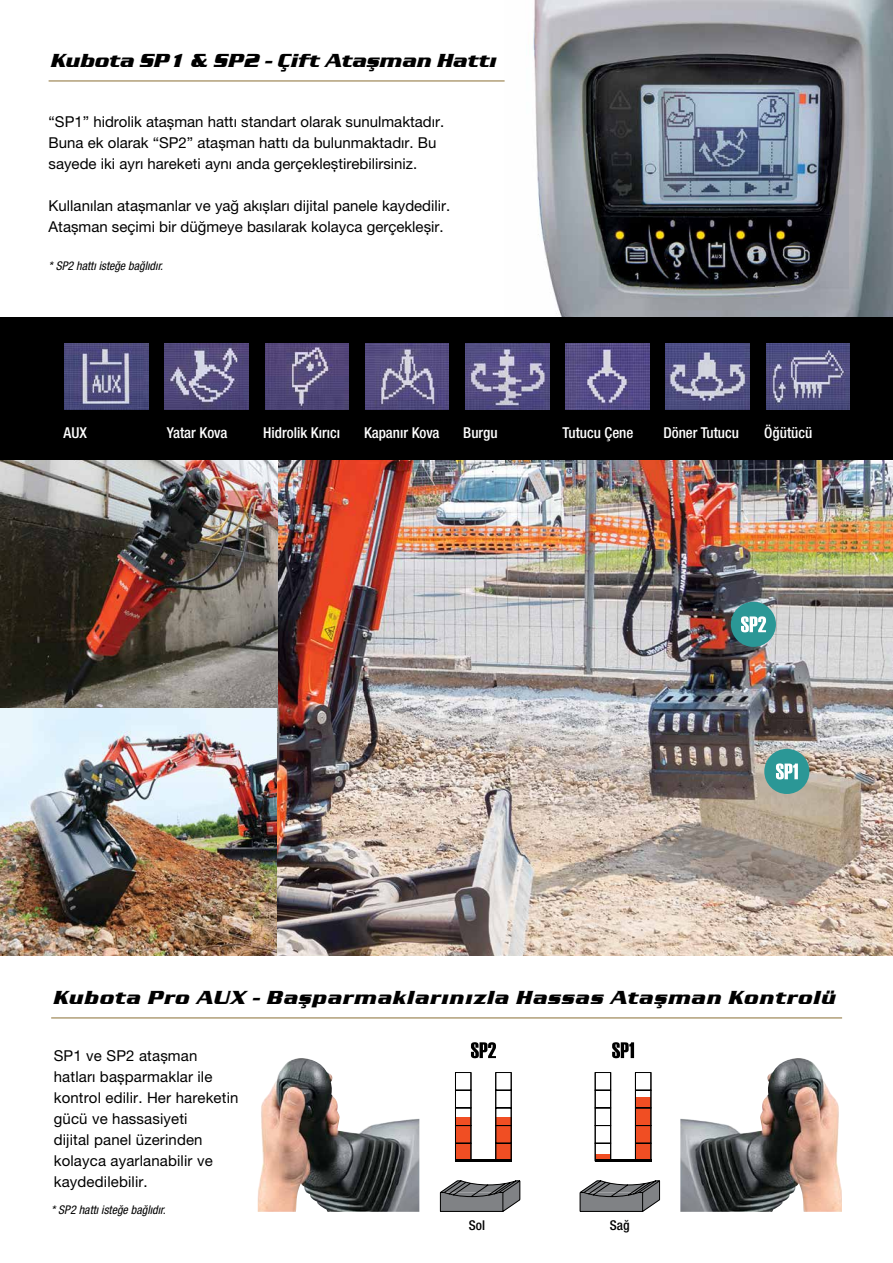
<style>
.page{position:relative;width:893px;height:1263px;background:#fff}
.page>*{position:absolute;margin:0;border:0;box-sizing:border-box;transform-origin:0 0}
.t1{font:italic 700 19.5px "Serpentine D";letter-spacing:.06em;color:#000}
.t2{font:italic 700 19.5px "Serpentine D";letter-spacing:.02em;color:#000}
.t3{font:15px/21px "Helvetica Neue LT Pro";color:#000}
.t4{font:500 condensed 15px "Helvetica Neue LT Pro";color:#fff}
.t5{font:500 condensed 13.5px "Helvetica Neue LT Pro";color:#000}
.t6{font:italic condensed 12px "Helvetica Neue LT Pro";color:#000}
</style>
<div class="page">
<img style="left:505px;top:0;width:388px;height:318px">
<div style="left:0;top:318px;width:893px;height:142px;background:#000"></div>
<img style="left:55px;top:333px;width:200px;height:86px">
<img style="left:65px;top:344px;width:83px;height:65px">
<img style="left:155px;top:334px;width:2px;height:84px">
<img style="left:165px;top:343px;width:83px;height:67px">
<div style="left:257px;top:333px;width:98px;height:86px;background:#000"></div>
<img style="left:255px;top:333px;width:2px;height:86px">
<img style="left:265px;top:343px;width:84px;height:67px">
<div style="left:358px;top:333px;width:98px;height:86px;background:#000"></div>
<img style="left:355px;top:333px;width:3px;height:86px">
<img style="left:365px;top:343px;width:84px;height:67px">
<div style="left:458px;top:333px;width:98px;height:86px;background:#000"></div>
<img style="left:456px;top:333px;width:2px;height:86px">
<img style="left:465px;top:343px;width:84px;height:67px">
<div style="left:558px;top:333px;width:98px;height:86px;background:#000"></div>
<img style="left:556px;top:333px;width:2px;height:86px">
<img style="left:566px;top:343px;width:83px;height:67px">
<div style="left:658px;top:333px;width:98px;height:86px;background:#000"></div>
<img style="left:656px;top:333px;width:2px;height:86px">
<img style="left:666px;top:343px;width:83px;height:67px">
<div style="left:758px;top:333px;width:101px;height:86px;background:#000"></div>
<img style="left:756px;top:333px;width:2px;height:86px">
<img style="left:766px;top:343px;width:84px;height:67px">
<hr style="left:49px;top:81px;width:456px;height:1px;background:#8a6f34">
<hr style="left:51px;top:1017px;width:791px;height:1px;background:#8a6f34">
<img style="left:258px;top:1058px;width:161px;height:154px">
<img style="left:680px;top:1058px;width:162px;height:154px">
<img style="left:277px;top:460px;width:616px;height:496px">
<img style="left:1px;top:460px;width:276px;height:248px">
<svg style="left:471px;top:1042px;width:25px;height:16px"></svg>
<svg style="left:612px;top:1042px;width:22px;height:16px"></svg>
<svg style="left:439px;top:1180px;width:82px;height:32px;background:#7f8183"></svg>
<svg style="left:579px;top:1180px;width:82px;height:32px;background:#7f8183"></svg>
<hr style="left:455px;top:1160px;width:57px;height:2px;background:#000">
<svg style="left:456px;top:1072px;width:15px;height:88px"></svg>
<hr style="left:471px;top:1072px;width:1px;height:89px;background:#000">
<hr style="left:455px;top:1072px;width:1px;height:89px;background:#000">
<svg style="left:496px;top:1072px;width:15px;height:88px"></svg>
<hr style="left:511px;top:1072px;width:1px;height:89px;background:#000">
<hr style="left:495px;top:1072px;width:1px;height:89px;background:#000">
<hr style="left:595px;top:1160px;width:56px;height:2px;background:#000">
<svg style="left:596px;top:1072px;width:14px;height:88px"></svg>
<hr style="left:610px;top:1072px;width:1px;height:89px;background:#000">
<hr style="left:595px;top:1072px;width:1px;height:89px;background:#000">
<svg style="left:636px;top:1072px;width:15px;height:88px"></svg>
<hr style="left:651px;top:1072px;width:1px;height:89px;background:#000">
<hr style="left:635px;top:1072px;width:1px;height:89px;background:#000">
<div style="left:731px;top:602px;width:45px;height:45px;background:#2b9796;border-radius:50%"></div>
<div style="left:764px;top:749px;width:45px;height:45px;background:#2b9796;border-radius:50%"></div>
<svg style="left:741px;top:616px;width:25px;height:16px"></svg>
<svg style="left:776px;top:763px;width:22px;height:16px"></svg>
<img style="left:0;top:708px;width:277px;height:248px">
<h1 class="t2" style="left:51px;top:49px;width:447px">Kubota SP1 &amp; SP2 - Çift Ataşman Hattı</h1>
<p class="t3" style="left:49px;top:111px;width:397px">“SP1” hidrolik ataşman hattı standart olarak sunulmaktadır.<br>Buna ek olarak “SP2” ataşman hattı da bulunmaktadır. Bu sayede iki ayrı hareketi aynı anda gerçekleştirebilirsiniz.</p>
<p class="t3" style="left:49px;top:195px;width:403px">Kullanılan ataşmanlar ve yağ akışları dijital panele kaydedilir.<br>Ataşman seçimi bir düğmeye basılarak kolayca gerçekleşir.</p>
<p class="t6" style="left:49px;top:258px;width:116px">* SP2 hattı isteğe bağlıdır.</p>
<p class="t4" style="left:64px;top:424px;width:25px">AUX</p>
<p class="t4" style="left:167px;top:424px;width:62px">Yatar Kova</p>
<p class="t4" style="left:263px;top:424px;width:78px">Hidrolik Kırıcı</p>
<p class="t4" style="left:364px;top:424px;width:77px">Kapanır Kova</p>
<p class="t4" style="left:463px;top:424px;width:36px">Burgu</p>
<p class="t4" style="left:563px;top:424px;width:72px">Tutucu Çene</p>
<p class="t4" style="left:663px;top:424px;width:77px">Döner Tutucu</p>
<p class="t4" style="left:764px;top:424px;width:50px">Öğütücü</p>
<h1 class="t1" style="left:54px;top:986px;width:784px">Kubota Pro AUX - Başparmaklarınızla Hassas Ataşman Kontrolü</h1>
<p class="t3" style="left:54px;top:1045px;width:186px">SP1 ve SP2 ataşman hatları başparmaklar ile kontrol edilir. Her hareketin gücü ve hassasiyeti<br>dijital panel üzerinden kolayca ayarlanabilir ve kaydedilebilir.</p>
<p class="t6" style="left:51px;top:1203px;width:116px">* SP2 hattı isteğe bağlıdır.</p>
<p class="t5" style="left:469px;top:1217px;width:18px">Sol</p>
<p class="t5" style="left:610px;top:1217px;width:21px">Sağ</p>
</div>
